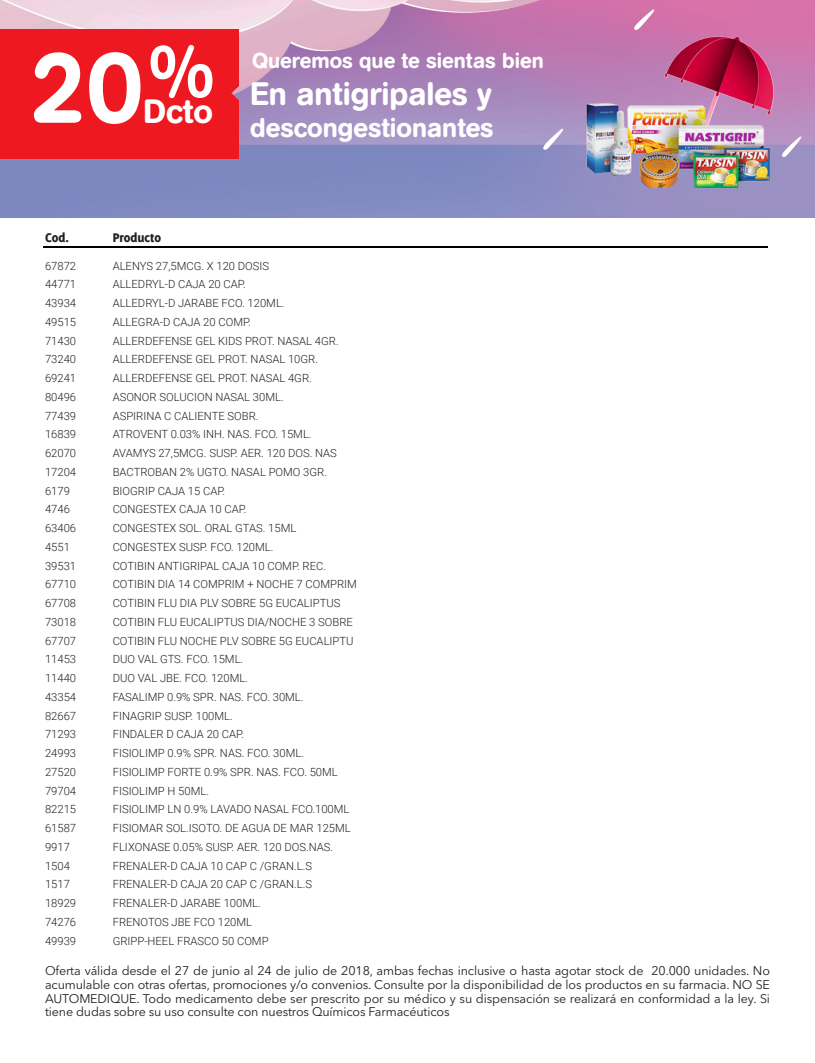
<style>
.page{position:relative;width:815px;height:1063px;background:#fff}
.page>*{position:absolute;margin:0;border:0;box-sizing:border-box;transform-origin:0 0}
.t1{font:500 100.5px "AG Book Rounded";color:#fff}
.t2{font:500 74.88px "AG Book Rounded";color:#fff}
.t3{font:500 33.5px "AG Book Rounded";color:#fff}
.t4{font:500 32.12px "AG Book Rounded";color:#fff}
.t5{font:500 26.75px "AG Book Rounded";color:#fff}
.t6{font:500 21.5px "AG Book Rounded";color:#fff}
.t7{font:800 13.75px "Delicious";color:#231f20}
.t8{font:12.5px/13.8px "Avenir Next LT Pro";letter-spacing:-.01em;color:#231f20;text-align:justify}
.t9{font:300 11.25px "Roboto";color:#231f20}
</style>
<div class="page">
<img style="left:0;top:0;width:815px;height:218px">
<img style="left:0;top:1px;width:554px;height:129px">
<hr style="left:43px;top:246px;width:725px;height:2px;background:#000">
<div style="left:0;top:29px;width:239px;height:129px;background:#ed1820"></div>
<img style="left:571px;top:37px;width:203px;height:150px">
<img style="left:776px;top:131px;width:30px;height:32px">
<img style="left:537px;top:124px;width:30px;height:32px">
<img style="left:628px;top:4px;width:30px;height:33px">
<h2 class="t2" style="left:149px;top:28px;width:67px">%</h2>
<h1 class="t1" style="left:30px;top:29px;width:114px">20</h1>
<h3 class="t3" style="left:143px;top:92px;width:71px">Dcto</h3>
<p class="t7" style="left:45px;top:230px;width:26px">Cod.</p>
<p class="t7" style="left:113px;top:230px;width:50px">Producto</p>
<h3 class="t6" style="left:252px;top:48px;width:293px">Queremos que te sientas bien</h3>
<h3 class="t4" style="left:250px;top:75px;width:243px">En antigripales y</h3>
<h3 class="t5" style="left:250px;top:112px;width:245px">descongestionantes</h3>
<p class="t9" style="left:45px;top:258px;width:33px">67872</p>
<p class="t9" style="left:45px;top:277px;width:33px">44771</p>
<p class="t9" style="left:45px;top:295px;width:33px">43934</p>
<p class="t9" style="left:45px;top:314px;width:33px">49515</p>
<p class="t9" style="left:45px;top:333px;width:33px">71430</p>
<p class="t9" style="left:45px;top:352px;width:33px">73240</p>
<p class="t9" style="left:45px;top:370px;width:33px">69241</p>
<p class="t9" style="left:45px;top:389px;width:33px">80496</p>
<p class="t9" style="left:45px;top:408px;width:33px">77439</p>
<p class="t9" style="left:45px;top:427px;width:33px">16839</p>
<p class="t9" style="left:45px;top:445px;width:33px">62070</p>
<p class="t9" style="left:45px;top:464px;width:33px">17204</p>
<p class="t9" style="left:45px;top:483px;width:26px">6179</p>
<p class="t9" style="left:45px;top:502px;width:26px">4746</p>
<p class="t9" style="left:45px;top:520px;width:33px">63406</p>
<p class="t9" style="left:45px;top:539px;width:26px">4551</p>
<p class="t9" style="left:45px;top:558px;width:33px">39531</p>
<p class="t9" style="left:45px;top:577px;width:33px">67710</p>
<p class="t9" style="left:45px;top:595px;width:33px">67708</p>
<p class="t9" style="left:45px;top:614px;width:33px">73018</p>
<p class="t9" style="left:45px;top:633px;width:33px">67707</p>
<p class="t9" style="left:45px;top:652px;width:33px">11453</p>
<p class="t9" style="left:45px;top:670px;width:33px">11440</p>
<p class="t9" style="left:45px;top:689px;width:33px">43354</p>
<p class="t9" style="left:45px;top:708px;width:33px">82667</p>
<p class="t9" style="left:45px;top:727px;width:33px">71293</p>
<p class="t9" style="left:45px;top:745px;width:33px">24993</p>
<p class="t9" style="left:45px;top:764px;width:33px">27520</p>
<p class="t9" style="left:45px;top:783px;width:33px">79704</p>
<p class="t9" style="left:45px;top:802px;width:33px">82215</p>
<p class="t9" style="left:45px;top:820px;width:33px">61587</p>
<p class="t9" style="left:45px;top:839px;width:26px">9917</p>
<p class="t9" style="left:45px;top:858px;width:26px">1504</p>
<p class="t9" style="left:45px;top:877px;width:26px">1517</p>
<p class="t9" style="left:45px;top:895px;width:33px">18929</p>
<p class="t9" style="left:45px;top:914px;width:33px">74276</p>
<p class="t9" style="left:45px;top:933px;width:33px">49939</p>
<p class="t9" style="left:113px;top:258px;width:158px">ALENYS 27,5MCG. X 120 DOSIS</p>
<p class="t9" style="left:113px;top:277px;width:135px">ALLEDRYL-D CAJA 20 CAP.</p>
<p class="t9" style="left:113px;top:295px;width:173px">ALLEDRYL-D JARABE FCO. 120ML.</p>
<p class="t9" style="left:113px;top:314px;width:140px">ALLEGRA-D CAJA 20 COMP.</p>
<p class="t9" style="left:113px;top:333px;width:228px">ALLERDEFENSE GEL KIDS PROT. NASAL 4GR.</p>
<p class="t9" style="left:113px;top:352px;width:207px">ALLERDEFENSE GEL PROT. NASAL 10GR.</p>
<p class="t9" style="left:113px;top:370px;width:201px">ALLERDEFENSE GEL PROT. NASAL 4GR.</p>
<p class="t9" style="left:113px;top:389px;width:173px">ASONOR SOLUCION NASAL 30ML.</p>
<p class="t9" style="left:113px;top:408px;width:147px">ASPIRINA C CALIENTE SOBR.</p>
<p class="t9" style="left:113px;top:427px;width:200px">ATROVENT 0.03% INH. NAS. FCO. 15ML.</p>
<p class="t9" style="left:113px;top:445px;width:226px">AVAMYS 27,5MCG. SUSP. AER. 120 DOS. NAS</p>
<p class="t9" style="left:113px;top:464px;width:216px">BACTROBAN 2% UGTO. NASAL POMO 3GR.</p>
<p class="t9" style="left:113px;top:483px;width:114px">BIOGRIP CAJA 15 CAP.</p>
<p class="t9" style="left:113px;top:502px;width:135px">CONGESTEX CAJA 10 CAP.</p>
<p class="t9" style="left:113px;top:520px;width:185px">CONGESTEX SOL. ORAL GTAS. 15ML</p>
<p class="t9" style="left:113px;top:539px;width:162px">CONGESTEX SUSP. FCO. 120ML.</p>
<p class="t9" style="left:113px;top:558px;width:215px">COTIBIN ANTIGRIPAL CAJA 10 COMP. REC.</p>
<p class="t9" style="left:113px;top:577px;width:246px">COTIBIN DIA 14 COMPRIM + NOCHE 7 COMPRIM</p>
<p class="t9" style="left:113px;top:595px;width:229px">COTIBIN FLU DIA PLV SOBRE 5G EUCALIPTUS</p>
<p class="t9" style="left:113px;top:614px;width:242px">COTIBIN FLU EUCALIPTUS DIA/NOCHE 3 SOBRE</p>
<p class="t9" style="left:113px;top:633px;width:242px">COTIBIN FLU NOCHE PLV SOBRE 5G EUCALIPTU</p>
<p class="t9" style="left:113px;top:652px;width:132px">DUO VAL GTS. FCO. 15ML.</p>
<p class="t9" style="left:113px;top:670px;width:137px">DUO VAL JBE. FCO. 120ML.</p>
<p class="t9" style="left:113px;top:689px;width:192px">FASALIMP 0.9% SPR. NAS. FCO. 30ML.</p>
<p class="t9" style="left:113px;top:708px;width:122px">FINAGRIP SUSP. 100ML.</p>
<p class="t9" style="left:113px;top:727px;width:133px">FINDALER D CAJA 20 CAP.</p>
<p class="t9" style="left:113px;top:745px;width:193px">FISIOLIMP 0.9% SPR. NAS. FCO. 30ML.</p>
<p class="t9" style="left:113px;top:764px;width:227px">FISIOLIMP FORTE 0.9% SPR. NAS. FCO. 50ML</p>
<p class="t9" style="left:113px;top:783px;width:98px">FISIOLIMP H 50ML.</p>
<p class="t9" style="left:113px;top:802px;width:238px">FISIOLIMP LN 0.9% LAVADO NASAL FCO.100ML</p>
<p class="t9" style="left:113px;top:820px;width:240px">FISIOMAR SOL.ISOTO. DE AGUA DE MAR 125ML</p>
<p class="t9" style="left:113px;top:839px;width:222px">FLIXONASE 0.05% SUSP. AER. 120 DOS.NAS.</p>
<p class="t9" style="left:113px;top:858px;width:201px">FRENALER-D CAJA 10 CAP C /GRAN.L.S</p>
<p class="t9" style="left:113px;top:877px;width:201px">FRENALER-D CAJA 20 CAP C /GRAN.L.S</p>
<p class="t9" style="left:113px;top:895px;width:150px">FRENALER-D JARABE 100ML.</p>
<p class="t9" style="left:113px;top:914px;width:141px">FRENOTOS JBE FCO 120ML</p>
<p class="t9" style="left:113px;top:933px;width:157px">GRIPP-HEEL FRASCO 50 COMP</p>
<p class="t8" style="left:45px;top:964px;width:727px">Oferta válida desde el 27 de junio al 24 de julio de 2018, ambas fechas inclusive o hasta agotar stock de 20.000 unidades. No acumulable con otras ofertas, promociones y/o convenios. Consulte por la disponibilidad de los productos en su farmacia. NO SE AUTOMEDIQUE. Todo medicamento debe ser prescrito por su médico y su dispensación se realizará en conformidad a la ley. Si tiene dudas sobre su uso consulte con nuestros Químicos Farmacéuticos</p>
</div>
